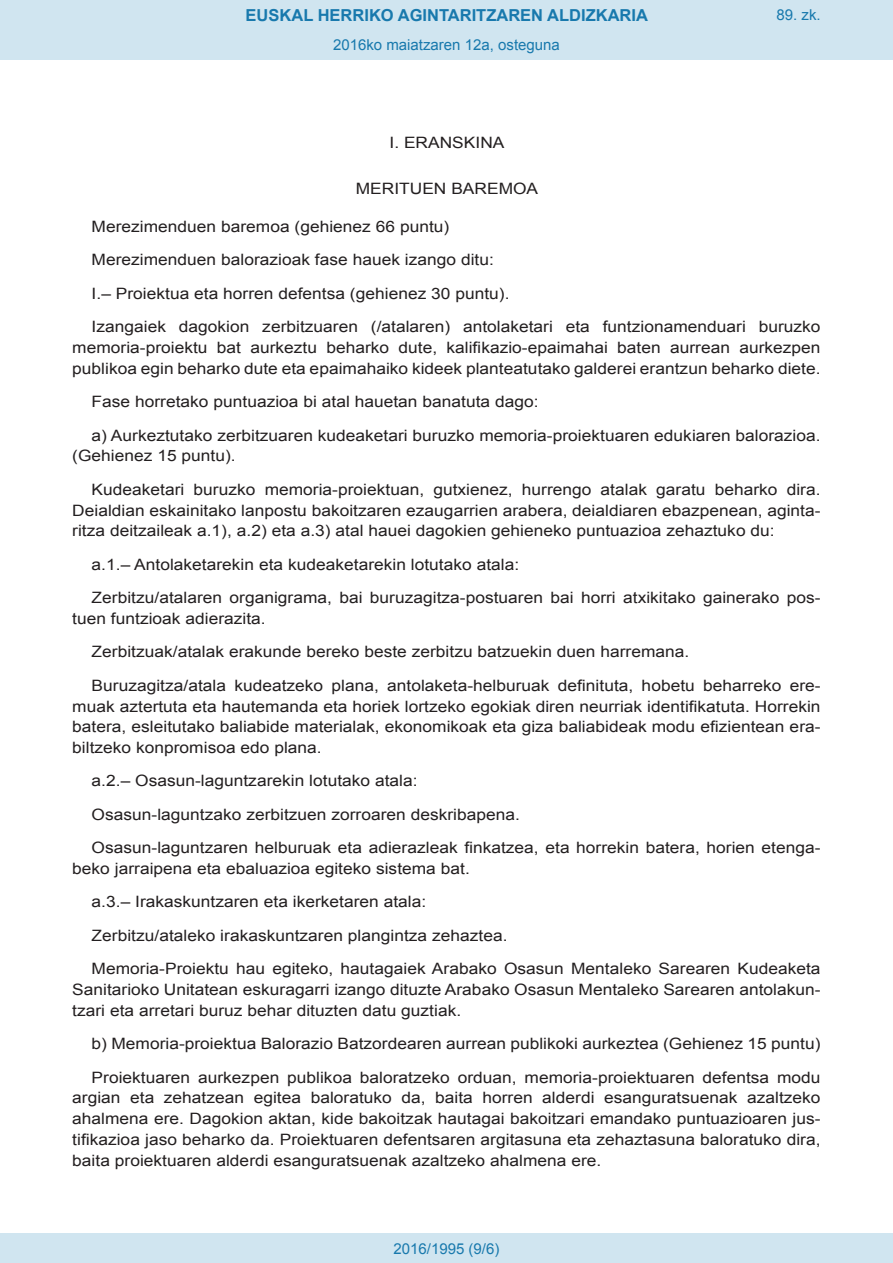
<style>
.page{position:relative;width:893px;height:1263px;background:#fff}
.page>*{position:absolute;margin:0;border:0;box-sizing:border-box;transform-origin:0 0}
.t1{font:700 16.5px "Arial";color:#1879ad}
.BOPVDetalle{font:15.6px/20.7px "Arial";color:#231f20;text-align:justify;scale:1.11 1}
.BOPVClave{font:15.6px "Arial";color:#231f20;scale:1.11 1}
.Paginacion_Centro{font:15px "Arial";color:#1879ad}
</style>
<div class="page">
<div style="left:0;top:0;width:893px;height:60px;background:#d0e5f0"></div>
<div style="left:0;top:1233px;width:893px;height:30px;background:#d0e5f0"></div>
<p class="t1" style="left:246px;top:4px;width:404px">EUSKAL HERRIKO AGINTARITZAREN ALDIZKARIA</p>
<p class="Paginacion_Centro" style="left:333px;top:35px;width:228px">2016ko maiatzaren 12a, osteguna</p>
<p class="Paginacion_Centro" style="left:776px;top:5px;width:46px">89. zk.</p>
<p class="BOPVClave" style="left:389px;top:132px;width:105px">I. ERANSKINA</p>
<p class="BOPVClave" style="left:356px;top:179px;width:166px">MERITUEN BAREMOA</p>
<p class="BOPVDetalle" style="left:92px;top:216px;width:324px">Merezimenduen baremoa (gehienez 66 puntu)</p>
<p class="BOPVDetalle" style="left:92px;top:250px;width:364px">Merezimenduen balorazioak fase hauek izango ditu:</p>
<p class="BOPVDetalle" style="left:92px;top:283px;width:378px">I.– Proiektua eta horren defentsa (gehienez 30 puntu).</p>
<p class="BOPVDetalle" style="left:72px;top:317px;width:676px;text-indent:19px">Izangaiek dagokion zerbitzuaren (/atalaren) antolaketari eta funtzionamenduari buruzko memoria-proiektu bat aurkeztu beharko dute, kalifikazio-epaimahai baten aurrean aurkezpen publikoa egin beharko dute eta epaimahaiko kideek planteatutako galderei erantzun beharko diete.</p>
<p class="BOPVDetalle" style="left:92px;top:392px;width:404px">Fase horretako puntuazioa bi atal hauetan banatuta dago:</p>
<p class="BOPVDetalle" style="left:72px;top:425px;width:676px;text-indent:19px">a) Aurkeztutako zerbitzuaren kudeaketari buruzko memoria-proiektuaren edukiaren balorazioa. (Gehienez 15 puntu).</p>
<p class="BOPVDetalle" style="left:72px;top:479px;width:676px;text-indent:19px">Kudeaketari buruzko memoria-proiektuan, gutxienez, hurrengo atalak garatu beharko dira.<br>Deialdian eskainitako lanpostu bakoitzaren ezaugarrien arabera, deialdiaren ebazpenean, aginta&shy;ritza deitzaileak a.1), a.2) eta a.3) atal hauei dagokien gehieneko puntuazioa zehaztuko du:</p>
<p class="BOPVDetalle" style="left:92px;top:554px;width:387px">a.1.– Antolaketarekin eta kudeaketarekin lotutako atala:</p>
<p class="BOPVDetalle" style="left:72px;top:587px;width:676px;text-indent:19px">Zerbitzu/atalaren organigrama, bai buruzagitza-postuaren bai horri atxikitako gainerako pos&shy;tuen funtzioak adierazita.</p>
<p class="BOPVDetalle" style="left:92px;top:642px;width:540px">Zerbitzuak/atalak erakunde bereko beste zerbitzu batzuekin duen harremana.</p>
<p class="BOPVDetalle" style="left:72px;top:675px;width:676px;text-indent:19px">Buruzagitza/atala kudeatzeko plana, antolaketa-helburuak definituta, hobetu beharreko ere&shy;muak aztertuta eta hautemanda eta horiek lortzeko egokiak diren neurriak identifikatuta. Horrekin batera, esleitutako baliabide materialak, ekonomikoak eta giza baliabideak modu efizientean era&shy;biltzeko konpromisoa edo plana.</p>
<p class="BOPVDetalle" style="left:92px;top:771px;width:295px">a.2.– Osasun-laguntzarekin lotutako atala:</p>
<p class="BOPVDetalle" style="left:92px;top:804px;width:387px">Osasun-laguntzako zerbitzuen zorroaren deskribapena.</p>
<p class="BOPVDetalle" style="left:72px;top:838px;width:676px;text-indent:19px">Osasun-laguntzaren helburuak eta adierazleak finkatzea, eta horrekin batera, horien etenga&shy;beko jarraipena eta ebaluazioa egiteko sistema bat.</p>
<p class="BOPVDetalle" style="left:92px;top:892px;width:303px">a.3.– Irakaskuntzaren eta ikerketaren atala:</p>
<p class="BOPVDetalle" style="left:92px;top:925px;width:376px">Zerbitzu/ataleko irakaskuntzaren plangintza zehaztea.</p>
<p class="BOPVDetalle" style="left:72px;top:959px;width:676px;text-indent:19px">Memoria-Proiektu hau egiteko, hautagaiek Arabako Osasun Mentaleko Sarearen Kudeaketa Sanitarioko Unitatean eskuragarri izango dituzte Arabako Osasun Mentaleko Sarearen antolakun&shy;tzari eta arretari buruz behar dituzten datu guztiak.</p>
<p class="BOPVDetalle" style="left:92px;top:1033px;width:658px">b) Memoria-proiektua Balorazio Batzordearen aurrean publikoki aurkeztea (Gehienez 15 puntu)</p>
<p class="BOPVDetalle" style="left:72px;top:1067px;width:676px;text-indent:19px">Proiektuaren aurkezpen publikoa baloratzeko orduan, memoria-proiektuaren defentsa modu argian eta zehatzean egitea baloratuko da, baita horren alderdi esanguratsuenak azaltzeko ahalmena ere. Dagokion aktan, kide bakoitzak hautagai bakoitzari emandako puntuazioaren jus&shy;tifikazioa jaso beharko da. Proiektuaren defentsaren argitasuna eta zehaztasuna baloratuko dira, baita proiektuaren alderdi esanguratsuenak azaltzeko ahalmena ere.</p>
<p class="Paginacion_Centro" style="left:393px;top:1238px;width:107px">2016/1995 (9/6)</p>
</div>
